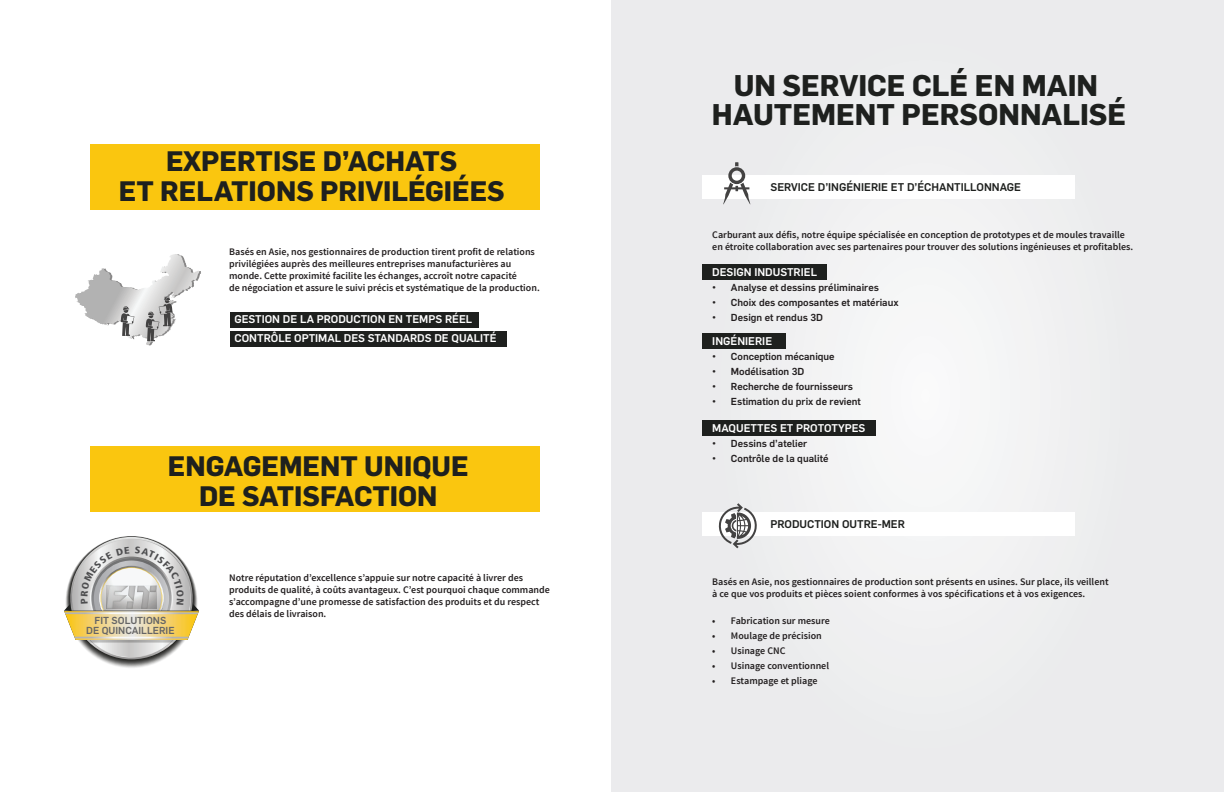
<style>
.page{position:relative;width:1224px;height:792px;background:#fff}
.page>*{position:absolute;margin:0;border:0;box-sizing:border-box;transform-origin:0 0}
.t1{font:700 29.3px/29.2px "Flama";color:#1e201e;text-align:center}
.t2{font:700 27.6px/30px "Flama";color:#1e201e;text-align:center}
.t3{font:500 11px/19.2px "Flama";color:#fff}
.t4{font:500 11px "Flama";color:#1e201e}
.t5{font:600 10px/12px "Source Sans Pro";color:#231f20}
.t6{font:500 10px "Flama";color:#231f20}
.t7{font:500 10px/10px "Flama";color:#666;text-align:center}
</style>
<div class="page">
<div style="left:612px;top:0;width:612px;height:792px;background:#ebebed"></div>
<div style="left:702px;top:264px;width:125px;height:16px;background:#1e201e"></div>
<div style="left:702px;top:333px;width:83px;height:16px;background:#1e201e"></div>
<div style="left:702px;top:176px;width:372px;height:23px;background:#fff"></div>
<svg style="left:723px;top:162px;width:27px;height:42px"></svg>
<div style="left:230px;top:312px;width:249px;height:15px;background:#1e201e"></div>
<div style="left:230px;top:331px;width:277px;height:15px;background:#1e201e"></div>
<div style="left:90px;top:144px;width:450px;height:65px;background:#fac60f"></div>
<div style="left:90px;top:447px;width:450px;height:65px;background:#fac60f"></div>
<svg style="left:73px;top:539px;width:117px;height:118px"></svg>
<div style="left:702px;top:513px;width:372px;height:23px;background:#fff"></div>
<div style="left:702px;top:421px;width:174px;height:15px;background:#1e201e"></div>
<svg style="left:718px;top:503px;width:39px;height:45px"></svg>
<svg style="left:77px;top:254px;width:124px;height:92px"></svg>
<svg style="left:64px;top:547px;width:135px;height:96px"></svg>
<h2 class="t2" style="left:119px;top:144px;width:387px">EXPERTISE D’ACHATS<br>ET RELATIONS PRIVILÉGIÉES</h2>
<p class="t5" style="left:229px;top:246px;width:312px">Basés en Asie, nos gestionnaires de production tirent profit de relations privilégiées auprès des meilleures entreprises manufacturières au monde. Cette proximité facilite les échanges, accroît notre capacité<br>de négociation et assure le suivi précis et systématique de la production.</p>
<p class="t3" style="left:234px;top:309px;width:264px">GESTION DE LA PRODUCTION EN TEMPS RÉEL<br>CONTRÔLE OPTIMAL DES STANDARDS DE QUALITÉ</p>
<h2 class="t2" style="left:168px;top:449px;width:302px">ENGAGEMENT UNIQUE<br>DE SATISFACTION</h2>
<p class="t7" style="left:86px;top:615px;width:90px">FIT SOLUTIONS<br>DE QUINCAILLERIE</p>
<p class="t5" style="left:229px;top:572px;width:322px">Notre réputation d’excellence s’appuie sur notre capacité à livrer des produits de qualité, à coûts avantageux. C’est pourquoi chaque commande s’accompagne d’une promesse de satisfaction des produits et du respect des délais de livraison.</p>
<h1 class="t1" style="left:712px;top:69px;width:416px">UN SERVICE CLÉ EN MAIN<br>HAUTEMENT PERSONNALISÉ</h1>
<p class="t4" style="left:770px;top:179px;width:252px">SERVICE D’INGÉNIERIE ET D’ÉCHANTILLONNAGE</p>
<p class="t5" style="left:712px;top:229px;width:422px">Carburant aux défis, notre équipe spécialisée en conception de prototypes et de moules travaille en étroite collaboration avec ses partenaires pour trouver des solutions ingénieuses et profitables.</p>
<p class="t3" style="left:712px;top:261px;width:106px">DESIGN INDUSTRIEL</p>
<p class="t6" style="left:712px;top:280px;width:168px">• Analyse et dessins préliminaires</p>
<p class="t6" style="left:712px;top:295px;width:188px">• Choix des composantes et matériaux</p>
<p class="t6" style="left:712px;top:310px;width:112px">• Design et rendus 3D</p>
<p class="t3" style="left:712px;top:331px;width:61px">INGÉNIERIE</p>
<p class="t6" style="left:712px;top:349px;width:124px">• Conception mécanique</p>
<p class="t6" style="left:712px;top:364px;width:94px">• Modélisation 3D</p>
<p class="t6" style="left:712px;top:379px;width:142px">• Recherche de fournisseurs</p>
<p class="t6" style="left:712px;top:394px;width:150px">• Estimation du prix de revient</p>
<p class="t3" style="left:712px;top:418px;width:154px">MAQUETTES ET PROTOTYPES</p>
<p class="t6" style="left:712px;top:437px;width:96px">• Dessins d’atelier</p>
<p class="t6" style="left:712px;top:452px;width:118px">• Contrôle de la qualité</p>
<p class="t4" style="left:770px;top:516px;width:136px">PRODUCTION OUTRE-MER</p>
<p class="t5" style="left:712px;top:576px;width:398px">Basés en Asie, nos gestionnaires de production sont présents en usines. Sur place, ils veillent à ce que vos produits et pièces soient conformes à vos spécifications et à vos exigences.</p>
<p class="t5" style="left:712px;top:615px;width:119px">• Fabrication sur mesure</p>
<p class="t5" style="left:712px;top:630px;width:111px">• Moulage de précision</p>
<p class="t5" style="left:712px;top:645px;width:75px">• Usinage CNC</p>
<p class="t5" style="left:712px;top:660px;width:118px">• Usinage conventionnel</p>
<p class="t5" style="left:712px;top:675px;width:107px">• Estampage et pliage</p>
</div>
